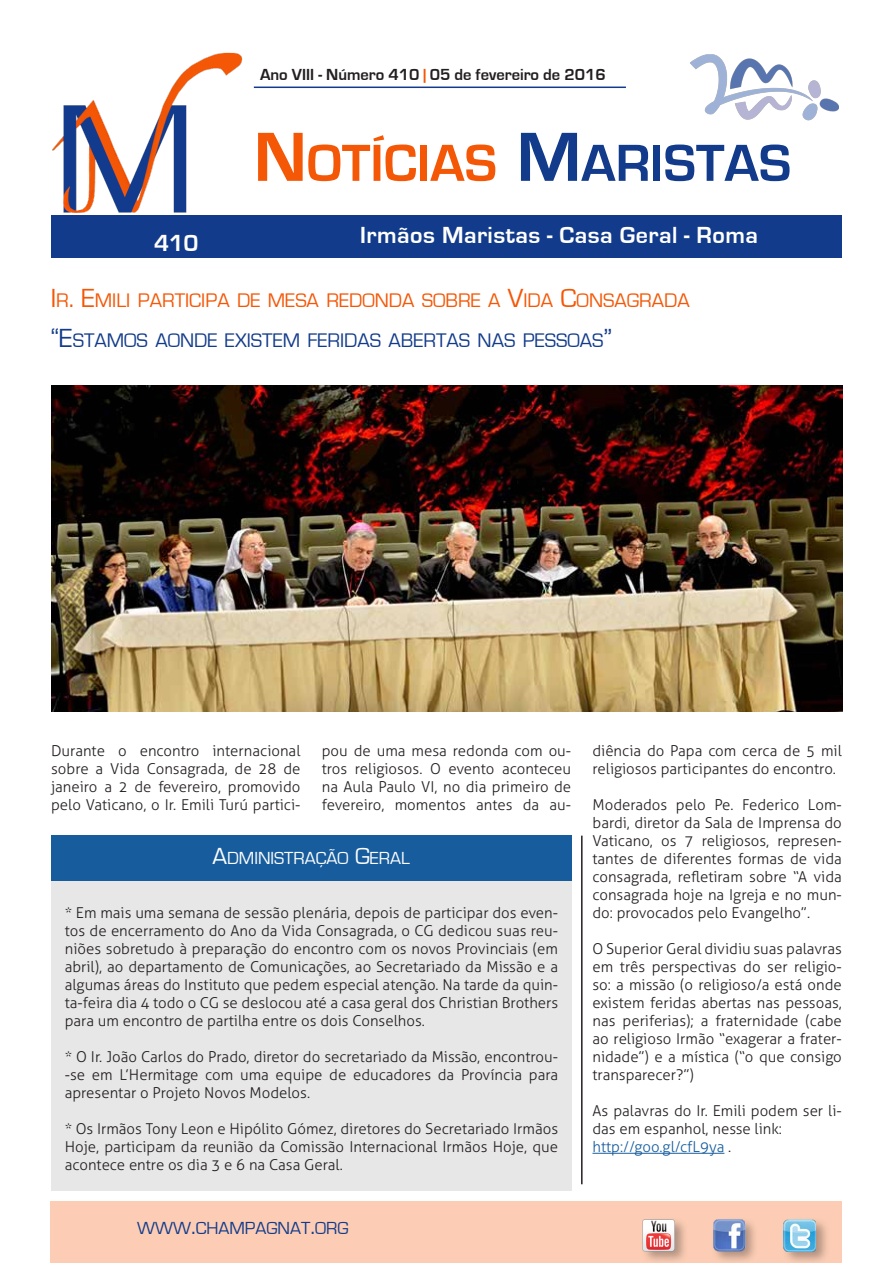
<style>
.page{position:relative;width:893px;height:1263px;background:#fff}
.page>*{position:absolute;margin:0;border:0;box-sizing:border-box;transform-origin:0 0}
.t1{font:700 54px "Eurostile";color:#f45706}
.t2{font:700 24px "Eurostile";letter-spacing:.02em;color:#fff}
.Titolo{font:20.25px "Eurostile";color:#f45706}
.Titolo-2{font:20.25px "Eurostile";color:#123b8b}
.t3{font:18px "Eurostile";color:#123b8b}
.TitoloBox{font:18px "Eurostile";color:#fff}
.t4{font:700 16.5px "Eurostile";color:#231f20}
.Testo_normal{font:300 15px/18px "Aller";color:#231f20;text-align:justify}
.Testo_sinEspacio{font:300 15px/18px "Aller";color:#231f20}
.Testo_normal-2{font:300 15px "Aller";color:#175d9e}
.s1{color:#f45706}
.s2{font-size:72px}
.s3{font-size:72px;color:#123b8b}
.s4{color:#123b8b}
.s5{font-size:27px}
.s6{color:#231f20}
.s7{font-size:24px}
</style>
<div class="page">
<div style="left:51px;top:215px;width:791px;height:43px;background:#123b8b"></div>
<div style="left:50px;top:1201px;width:792px;height:62px;background:#fccdb4"></div>
<div style="left:711px;top:1217px;width:48px;height:46px;background:#231f20;opacity:.35"></div>
<img style="left:713px;top:1219px;width:32px;height:32px">
<div style="left:781px;top:1217px;width:49px;height:46px;background:#231f20;opacity:.35"></div>
<img style="left:784px;top:1219px;width:32px;height:32px">
<hr style="left:254px;top:87px;width:372px;height:1px;background:#123b8b">
<div style="left:641px;top:1217px;width:47px;height:46px;background:#231f20;opacity:.35"></div>
<img style="left:642px;top:1219px;width:33px;height:32px">
<img style="left:52px;top:52px;width:191px;height:161px">
<img style="left:690px;top:54px;width:149px;height:67px">
<div style="left:51px;top:881px;width:520px;height:310px;background:#e7e7e7"></div>
<div style="left:51px;top:836px;width:520px;height:45px;background:#175d9e"></div>
<hr style="left:581px;top:836px;width:2px;height:348px;background:#231f20">
<hr style="left:592px;top:1153px;width:132px;height:1px;background:#175d9e">
<img style="left:51px;top:386px;width:791px;height:325px">
<p class="t4" style="left:260px;top:66px;width:347px">Ano VIII - Número 410 <span class="s1">|</span> 05 de fevereiro de 2016</p>
<h2 class="t2" style="left:154px;top:230px;width:46px">410</h2>
<h1 class="t1" style="left:254px;top:134px;width:539px"><span class="s2">N</span>OTÍCIAS <span class="s3">M</span><span class="s4">ARISTAS</span></h1>
<h2 class="t2" style="left:360px;top:222px;width:399px">Irmãos Maristas - Casa Geral - Roma</h2>
<p class="Titolo" style="left:51px;top:290px;width:641px"><span class="s5">I</span>R<span class="s5">. E</span>MILI PARTICIPA DE MESA REDONDA SOBRE A <span class="s5">V</span>IDA <span class="s5">C</span>ONSAGRADA</p>
<p class="Titolo-2" style="left:51px;top:329px;width:563px"><span class="s5">“E</span>STAMOS AONDE EXISTEM FERIDAS ABERTAS NAS PESSOAS<span class="s5">”</span></p>
<p class="Testo_normal" style="left:51px;top:742px;width:251px">Durante o encontro internacional sobre a Vida Consagrada, de 28 de janeiro a 2 de fevereiro, promovido pelo Vaticano, o Ir. Emili Turú partici-</p>
<p class="Testo_normal" style="left:322px;top:742px;width:251px">pou de uma mesa redonda com ou&shy;tros religiosos. O evento aconteceu na Aula Paulo VI, no dia primeiro de fevereiro, momentos antes da au-</p>
<p class="Testo_normal" style="left:592px;top:742px;width:251px">diência do Papa com cerca de 5 mil religiosos participantes do encontro.</p>
<p class="Testo_normal" style="left:592px;top:796px;width:251px">Moderados pelo Pe. Federico Lom&shy;bardi, diretor da Sala de Imprensa do Vaticano, os 7 religiosos, represen&shy;tantes de diferentes formas de vida consagrada, refletiram sobre “A vida consagrada hoje na Igreja e no mun&shy;do: provocados pelo Evangelho”.</p>
<p class="Testo_normal" style="left:592px;top:940px;width:251px">O Superior Geral dividiu suas palavras em três perspectivas do ser religio&shy;so: a missão (o religioso/a está onde existem feridas abertas nas pessoas, nas periferias); a fraternidade (cabe ao religioso Irmão “exagerar a frater&shy;nidade”) e a mística (“o que consigo transparecer?”)</p>
<p class="Testo_sinEspacio" style="left:592px;top:1102px;width:251px">As palavras do Ir. Emili podem ser li&shy;das em espanhol, nesse link:</p>
<p class="Testo_normal-2" style="left:592px;top:1138px;width:140px">http://goo.gl/cfL9ya <span class="s6">.</span></p>
<p class="TitoloBox" style="left:213px;top:848px;width:199px"><span class="s7">A</span>DMINISTRAÇÃO <span class="s7">G</span>ERAL</p>
<p class="Testo_normal" style="left:65px;top:904px;width:495px">* Em mais uma semana de sessão plenária, depois de participar dos even&shy;tos de encerramento do Ano da Vida Consagrada, o CG dedicou suas reu&shy;niões sobretudo à preparação do encontro com os novos Provinciais (em abril), ao departamento de Comunicações, ao Secretariado da Missão e a algumas áreas do Instituto que pedem especial atenção. Na tarde da quin&shy;ta-feira dia 4 todo o CG se deslocou até a casa geral dos Christian Brothers para um encontro de partilha entre os dois Conselhos.</p>
<p class="Testo_normal" style="left:65px;top:1048px;width:495px">* O Ir. João Carlos do Prado, diretor do secretariado da Missão, encontrou--se em L’Hermitage com uma equipe de educadores da Província para apresentar o Projeto Novos Modelos.</p>
<p class="Testo_normal" style="left:65px;top:1120px;width:495px">* Os Irmãos Tony Leon e Hipólito Gómez, diretores do Secretariado Irmãos Hoje, participam da reunião da Comissão Internacional Irmãos Hoje, que acontece entre os dia 3 e 6 na Casa Geral.</p>
<p class="t3" style="left:137px;top:1219px;width:213px">WWW<span class="s7">.</span>CHAMPAGNAT<span class="s7">.</span>ORG</p>
</div>
